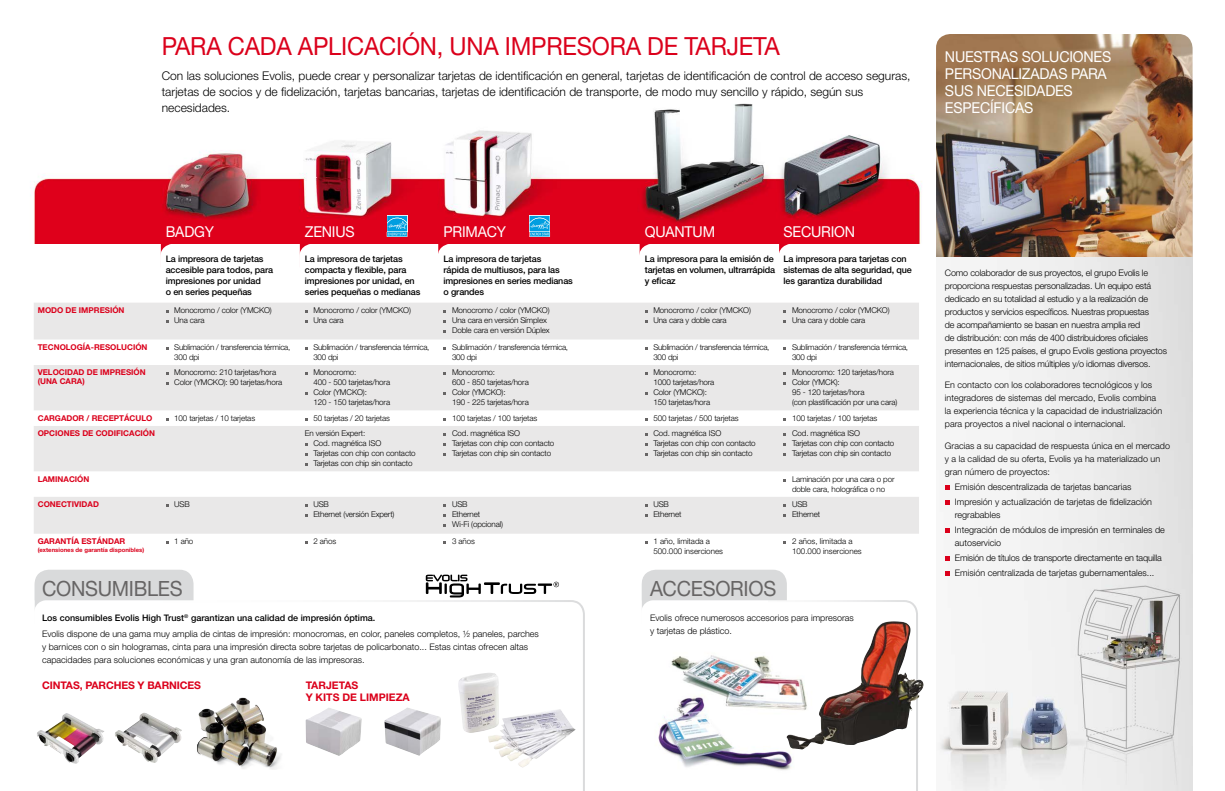
<style>
.page{position:relative;width:1225px;height:791px;background:#fff}
.page>*{position:absolute;margin:0;border:0;box-sizing:border-box;transform-origin:0 0}
.t1{font:25px "Helvetica Neue LT";letter-spacing:-.01em;color:#db001b;scale:.95 1}
.t2{font:21px "Helvetica Neue LT";letter-spacing:-.015em;color:#676565;scale:.95 1}
.t3{font:15px/17px "Helvetica Neue LT";letter-spacing:-.015em;color:#fff;scale:.95 1}
.t4{font:300 12px/16px "Helvetica Neue LT";color:#000}
.t5{font:700 10.5px/12px "Helvetica Neue LT";letter-spacing:-.01em;color:#db001b}
.t6{font:300 9px/13px "Helvetica Neue LT";color:#000}
.t7{font:500 9px/11px "Helvetica Neue LT";letter-spacing:-.015em;color:#000}
.t8{font:300 9px/13px "Helvetica Neue LT";letter-spacing:-.02em;color:#000}
.t9{font:300 8px/10px "Helvetica Neue LT";letter-spacing:-.015em;color:#000}
.t10{font:700 8px/9px "Helvetica Neue LT";color:#db001b}
.t11{font:700 6px "Helvetica Neue LT";color:#db001b}
.s1{font-weight:500}
</style>
<div class="page">
<svg style="left:160px;top:244px;width:11px;height:11px"></svg>
<svg style="left:639px;top:244px;width:11px;height:11px"></svg>
<img style="left:30px;top:103px;width:892px;height:141px">
<img style="left:938px;top:257px;width:254px;height:534px">
<svg style="left:73px;top:600px;width:512px;height:191px"></svg>
<svg style="left:671px;top:600px;width:247px;height:191px"></svg>
<svg style="left:34px;top:570px;width:159px;height:78px"></svg>
<svg style="left:641px;top:570px;width:146px;height:78px"></svg>
<img style="left:115px;top:713px;width:67px;height:50px">
<img style="left:37px;top:713px;width:68px;height:50px">
<img style="left:182px;top:693px;width:115px;height:76px">
<img style="left:197px;top:698px;width:80px;height:68px">
<svg style="left:426px;top:575px;width:133px;height:22px"></svg>
<img style="left:306px;top:707px;width:56px;height:49px">
<img style="left:384px;top:707px;width:57px;height:49px">
<img style="left:658px;top:693px;width:137px;height:85px">
<img style="left:936px;top:34px;width:256px;height:223px">
<img style="left:458px;top:673px;width:101px;height:84px">
<img style="left:819px;top:621px;width:74px;height:91px">
<svg style="left:299px;top:211px;width:127px;height:44px"></svg>
<svg style="left:437px;top:211px;width:127px;height:43px"></svg>
<svg style="left:945px;top:485px;width:4px;height:5px"></svg>
<svg style="left:945px;top:500px;width:4px;height:5px"></svg>
<svg style="left:945px;top:528px;width:4px;height:5px"></svg>
<svg style="left:945px;top:556px;width:4px;height:5px"></svg>
<svg style="left:945px;top:571px;width:4px;height:5px"></svg>
<svg style="left:34px;top:303px;width:885px;height:231px;fill:#e9e8e8"></svg>
<h1 class="t1" style="left:162px;top:31px;width:652px">PARA CADA APLICACIÓN, UNA IMPRESORA DE TARJETA</h1>
<p class="t4" style="left:162px;top:67px;width:750px">Con las soluciones Evolis, puede crear y personalizar tarjetas de identificación en general, tarjetas de identificación de control de acceso seguras, tarjetas de socios y de fidelización, tarjetas bancarias, tarjetas de identificación de transporte, de modo muy sencillo y rápido, según sus necesidades.</p>
<h3 class="t3" style="left:945px;top:48px;width:177px">NUESTRAS SOLUCIONES<br>PERSONALIZADAS PARA<br>SUS NECESIDADES<br>ESPECÍFICAS</h3>
<h3 class="t3" style="left:166px;top:223px;width:52px">BADGY</h3>
<h3 class="t3" style="left:305px;top:223px;width:54px">ZENIUS</h3>
<h3 class="t3" style="left:443px;top:223px;width:67px">PRIMACY</h3>
<h3 class="t3" style="left:645px;top:223px;width:75px">QUANTUM</h3>
<h3 class="t3" style="left:783px;top:223px;width:77px">SECURION</h3>
<p class="t7" style="left:166px;top:253px;width:109px">La impresora de tarjetas accesible para todos, para impresiones por unidad<br>o en series pequeñas</p>
<p class="t7" style="left:305px;top:253px;width:117px">La impresora de tarjetas compacta y flexible, para impresiones por unidad, en series pequeñas o medianas</p>
<p class="t7" style="left:443px;top:253px;width:131px">La impresora de tarjetas<br>rápida de multiusos, para las impresiones en series medianas o grandes</p>
<p class="t7" style="left:645px;top:253px;width:132px">La impresora para la emisión de tarjetas en volumen, ultrarrápida y eficaz</p>
<p class="t7" style="left:783px;top:253px;width:130px">La impresora para tarjetas con sistemas de alta seguridad, que les garantiza durabilidad</p>
<p class="t10" style="left:38px;top:305px;width:88px">MODO DE IMPRESIÓN</p>
<p class="t9" style="left:174px;top:305px;width:99px">Monocromo / color (YMCKO)<br>Una cara</p>
<p class="t9" style="left:313px;top:305px;width:99px">Monocromo / color (YMCKO)<br>Una cara</p>
<p class="t9" style="left:452px;top:305px;width:99px">Monocromo / color (YMCKO)<br>Una cara en versión Símplex<br>Doble cara en versión Dúplex</p>
<p class="t9" style="left:653px;top:305px;width:99px">Monocromo / color (YMCKO)<br>Una cara y doble cara</p>
<p class="t9" style="left:792px;top:305px;width:99px">Monocromo / color (YMCKO)<br>Una cara y doble cara</p>
<p class="t10" style="left:38px;top:342px;width:111px">TECNOLOGÍA-RESOLUCIÓN</p>
<p class="t9" style="left:174px;top:342px;width:118px">Sublimación / transferencia térmica,<br>300 dpi</p>
<p class="t9" style="left:313px;top:342px;width:118px">Sublimación / transferencia térmica,<br>300 dpi</p>
<p class="t9" style="left:452px;top:342px;width:118px">Sublimación / transferencia térmica,<br>300 dpi</p>
<p class="t9" style="left:653px;top:342px;width:118px">Sublimación / transferencia térmica,<br>300 dpi</p>
<p class="t9" style="left:792px;top:342px;width:118px">Sublimación / transferencia térmica,<br>300 dpi</p>
<p class="t10" style="left:38px;top:368px;width:109px">VELOCIDAD DE IMPRESIÓN (UNA CARA)</p>
<p class="t9" style="left:174px;top:367px;width:109px">Monocromo: 210 tarjetas/hora<br>Color (YMCKO): 90 tarjetas/hora</p>
<p class="t9" style="left:313px;top:367px;width:78px">Monocromo:<br>400 - 500 tarjetas/hora<br>Color (YMCKO):<br>120 - 150 tarjetas/hora</p>
<p class="t9" style="left:452px;top:367px;width:78px">Monocromo:<br>600 - 850 tarjetas/hora<br>Color (YMCKO):<br>190 - 225 tarjetas/hora</p>
<p class="t9" style="left:653px;top:367px;width:63px">Monocromo:<br>1000 tarjetas/hora<br>Color (YMCKO):<br>150 tarjetas/hora</p>
<p class="t9" style="left:792px;top:367px;width:107px">Monocromo: 120 tarjetas/hora<br>Color (YMCK):<br>95 - 120 tarjetas/hora<br>(con plastificación por una cara)</p>
<p class="t10" style="left:38px;top:413px;width:116px">CARGADOR / RECEPTÁCULO</p>
<p class="t9" style="left:174px;top:413px;width:82px">100 tarjetas / 10 tarjetas</p>
<p class="t9" style="left:313px;top:413px;width:78px">50 tarjetas / 20 tarjetas</p>
<p class="t9" style="left:452px;top:413px;width:87px">100 tarjetas / 100 tarjetas</p>
<p class="t9" style="left:653px;top:413px;width:87px">500 tarjetas / 500 tarjetas</p>
<p class="t9" style="left:792px;top:413px;width:87px">100 tarjetas / 100 tarjetas</p>
<p class="t10" style="left:38px;top:429px;width:119px">OPCIONES DE CODIFICACIÓN</p>
<p class="t9" style="left:313px;top:428px;width:104px;text-indent:-9px">En versión Expert:<br>Cod. magnética ISO<br>Tarjetas con chip con contacto<br>Tarjetas con chip sin contacto</p>
<p class="t9" style="left:452px;top:428px;width:104px">Cod. magnética ISO<br>Tarjetas con chip con contacto<br>Tarjetas con chip sin contacto</p>
<p class="t9" style="left:653px;top:428px;width:104px">Cod. magnética ISO<br>Tarjetas con chip con contacto<br>Tarjetas con chip sin contacto</p>
<p class="t9" style="left:792px;top:428px;width:104px">Cod. magnética ISO<br>Tarjetas con chip con contacto<br>Tarjetas con chip sin contacto</p>
<p class="t10" style="left:38px;top:474px;width:53px">LAMINACIÓN</p>
<p class="t9" style="left:792px;top:474px;width:104px">Laminación por una cara o por doble cara, holográfica o no</p>
<p class="t10" style="left:38px;top:499px;width:63px">CONECTIVIDAD</p>
<p class="t9" style="left:174px;top:499px;width:17px">USB</p>
<p class="t9" style="left:313px;top:499px;width:83px">USB<br>Ethernet (versión Expert)</p>
<p class="t9" style="left:452px;top:499px;width:52px">USB<br>Ethernet<br>Wi-Fi (opcional)</p>
<p class="t9" style="left:653px;top:499px;width:30px">USB<br>Ethernet</p>
<p class="t9" style="left:792px;top:499px;width:30px">USB<br>Ethernet</p>
<p class="t10" style="left:38px;top:536px;width:89px">GARANTÍA ESTÁNDAR</p>
<p class="t11" style="left:38px;top:546px;width:108px">(extensiones de garantía disponibles)</p>
<p class="t9" style="left:174px;top:536px;width:21px">1 año</p>
<p class="t9" style="left:313px;top:536px;width:24px">2 años</p>
<p class="t9" style="left:452px;top:536px;width:24px">3 años</p>
<p class="t9" style="left:653px;top:536px;width:71px">1 año, limitada a<br>500.000 inserciones</p>
<p class="t9" style="left:792px;top:536px;width:71px">2 años, limitada a<br>100.000 inserciones</p>
<h2 class="t2" style="left:42px;top:575px;width:150px">CONSUMIBLES</h2>
<h2 class="t2" style="left:650px;top:575px;width:134px">ACCESORIOS</h2>
<p class="t6" style="left:42px;top:609px;width:498px;line-height:15.8px"><span class="s1">Los consumibles Evolis High Trust</span><sup>®</sup> <span class="s1">garantizan una calidad de impresión óptima.<br></span>Evolis dispone de una gama muy amplia de cintas de impresión: monocromas, en color, paneles completos, ½ paneles, parches</p>
<p class="t6" style="left:42px;top:640px;width:487px">y barnices con o sin hologramas, cinta para una impresión directa sobre tarjetas de policarbonato... Estas cintas ofrecen altas capacidades para soluciones económicas y una gran autonomía de las impresoras.</p>
<h3 class="t5" style="left:42px;top:679px;width:160px">CINTAS, PARCHES Y BARNICES</h3>
<h3 class="t5" style="left:306px;top:679px;width:106px">TARJETAS<br>Y KITS DE LIMPIEZA</h3>
<p class="t6" style="left:650px;top:611px;width:205px">Evolis ofrece numerosos accesorios para impresoras y tarjetas de plástico.</p>
<p class="t8" style="left:945px;top:266px;width:223px">Como colaborador de sus proyectos, el grupo Evolis le proporciona respuestas personalizadas. Un equipo está dedicado en su totalidad al estudio y a la realización de productos y servicios específicos. Nuestras propuestas<br>de acompañamiento se basan en nuestra amplia red<br>de distribución: con más de 400 distribuidores oficiales presentes en 125 países, el grupo Evolis gestiona proyectos internacionales, de sitios múltiples y/o idiomas diversos.</p>
<p class="t6" style="left:945px;top:378px;width:219px">En contacto con los colaboradores tecnológicos y los integradores de sistemas del mercado, Evolis combina la experiencia técnica y la capacidad de industrialización para proyectos a nivel nacional o internacional.</p>
<p class="t6" style="left:945px;top:439px;width:227px">Gracias a su capacidad de respuesta única en el mercado y a la calidad de su oferta, Evolis ya ha materializado un gran número de proyectos:</p>
<p class="t6" style="left:955px;top:479px;width:198px;line-height:15px">Emisión descentralizada de tarjetas bancarias<br>Impresión y actualización de tarjetas de fidelización</p>
<p class="t6" style="left:955px;top:507px;width:211px;line-height:15px">regrabables<br>Integración de módulos de impresión en terminales de</p>
<p class="t6" style="left:955px;top:535px;width:208px;line-height:15px">autoservicio<br>Emisión de títulos de transporte directamente en taquilla<br>Emisión centralizada de tarjetas gubernamentales...</p>
</div>
